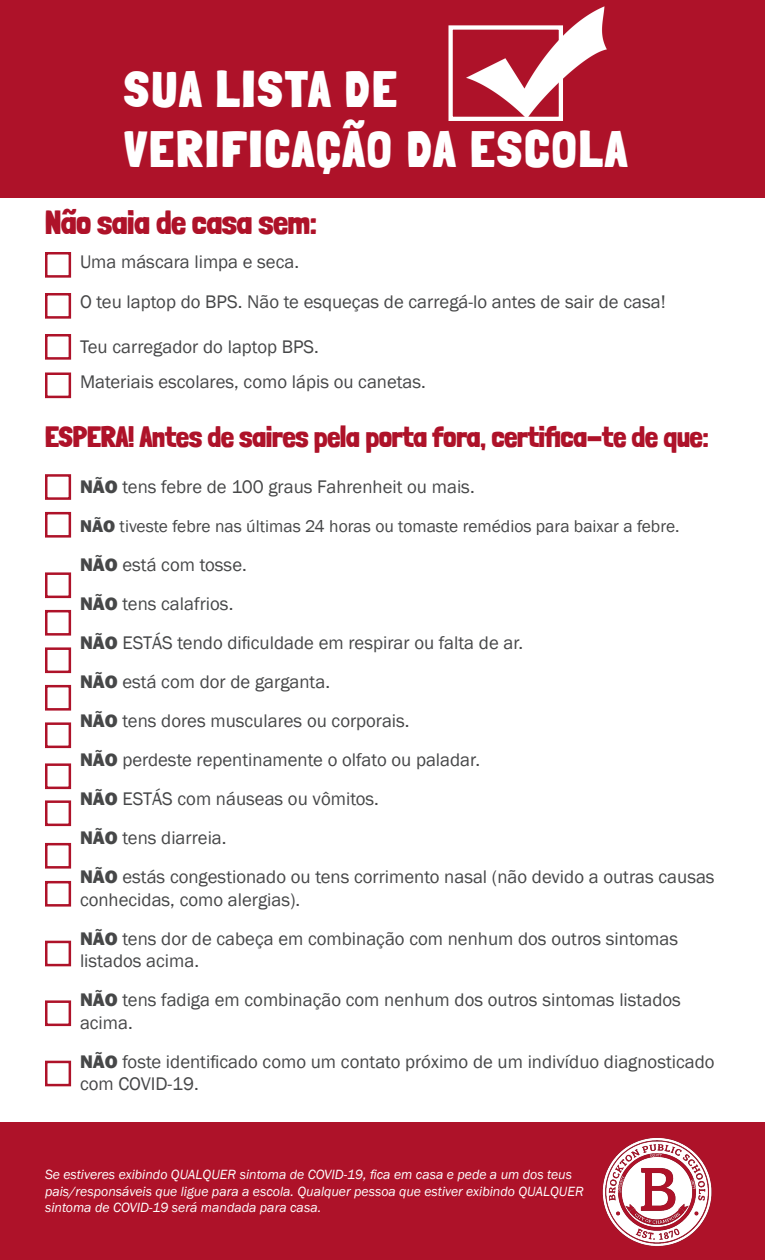
<style>
.page{position:relative;width:765px;height:1260px;background:#fff}
.page>*{position:absolute;margin:0;border:0;box-sizing:border-box;transform-origin:0 0}
.t1{font:900 50px "Londrina Solid";letter-spacing:.06em;color:#fff}
.t2{font:900 32.5px "Londrina Solid";color:#ae1229}
.t3{font:900 28.75px "Londrina Solid";color:#ae1229}
.t4{font:18.75px/22.5px "Franklin Gothic";color:#464748}
.t5{font:17.5px "Franklin Gothic";color:#464748}
.t6{font:italic 13.75px/16.5px "Franklin Gothic";color:#fff}
.s1{font-weight:800}
</style>
<div class="page">
<div style="left:0;top:1122px;width:765px;height:138px;background:#ae1229"></div>
<img style="left:602px;top:1137px;width:110px;height:109px">
<div style="left:0;top:0;width:765px;height:197px;background:#ae1229"></div>
<div style="left:45px;top:474px;width:26px;height:26px;border:2px solid #ae1229"></div>
<div style="left:45px;top:512px;width:26px;height:26px;border:2px solid #ae1229"></div>
<div style="left:45px;top:572px;width:26px;height:26px;border:2px solid #ae1229"></div>
<div style="left:45px;top:610px;width:26px;height:26px;border:2px solid #ae1229"></div>
<div style="left:45px;top:647px;width:26px;height:26px;border:2px solid #ae1229"></div>
<div style="left:45px;top:685px;width:26px;height:26px;border:2px solid #ae1229"></div>
<div style="left:45px;top:722px;width:26px;height:26px;border:2px solid #ae1229"></div>
<div style="left:45px;top:763px;width:26px;height:26px;border:2px solid #ae1229"></div>
<div style="left:45px;top:800px;width:26px;height:26px;border:2px solid #ae1229"></div>
<div style="left:45px;top:843px;width:26px;height:26px;border:2px solid #ae1229"></div>
<div style="left:45px;top:881px;width:26px;height:26px;border:2px solid #ae1229"></div>
<div style="left:45px;top:941px;width:26px;height:25px;border:2px solid #ae1229"></div>
<div style="left:45px;top:1000px;width:26px;height:26px;border:2px solid #ae1229"></div>
<div style="left:45px;top:1061px;width:26px;height:25px;border:2px solid #ae1229"></div>
<div style="left:45px;top:252px;width:26px;height:26px;border:2px solid #ae1229"></div>
<div style="left:45px;top:293px;width:26px;height:26px;border:2px solid #ae1229"></div>
<div style="left:45px;top:334px;width:26px;height:26px;border:2px solid #ae1229"></div>
<div style="left:45px;top:372px;width:26px;height:26px;border:2px solid #ae1229"></div>
<div style="left:448px;top:25px;width:115px;height:96px;border:4px solid #fff"></div>
<img style="left:461px;top:6px;width:146px;height:115px">
<p class="t1" style="left:124px;top:60px;width:273px">SUA LISTA DE</p>
<p class="t1" style="left:124px;top:120px;width:504px">VERIFICAÇÃO DA ESCOLA</p>
<p class="t2" style="left:45px;top:204px;width:273px">Não saia de casa sem:</p>
<p class="t4" style="left:80px;top:251px;width:221px">Uma máscara limpa e seca.</p>
<p class="t4" style="left:80px;top:291px;width:587px">O teu laptop do BPS. Não te esqueças de carregá-lo antes de sair de casa!</p>
<p class="t4" style="left:80px;top:336px;width:240px">Teu carregador do laptop BPS.</p>
<p class="t4" style="left:80px;top:371px;width:347px">Materiais escolares, como lápis ou canetas.</p>
<p class="t3" style="left:45px;top:420px;width:665px">ESPERA! Antes de saires pela porta fora, certifica-te de que:</p>
<p class="t4" style="left:80px;top:476px;width:396px"><span class="s1">NÃO</span> tens febre de 100 graus Fahrenheit ou mais.</p>
<p class="t5" style="left:80px;top:515px;width:601px"><span class="s1">NÃO</span> tiveste febre nas últimas 24 horas ou tomaste remédios para baixar a febre.</p>
<p class="t4" style="left:80px;top:554px;width:168px"><span class="s1">NÃO</span> está com tosse.</p>
<p class="t4" style="left:80px;top:593px;width:155px"><span class="s1">NÃO</span> tens calafrios.</p>
<p class="t4" style="left:80px;top:632px;width:445px"><span class="s1">NÃO</span> ESTÁS tendo dificuldade em respirar ou falta de ar.</p>
<p class="t4" style="left:80px;top:671px;width:252px"><span class="s1">NÃO</span> está com dor de garganta.</p>
<p class="t4" style="left:80px;top:710px;width:331px"><span class="s1">NÃO</span> tens dores musculares ou corporais.</p>
<p class="t4" style="left:80px;top:749px;width:402px"><span class="s1">NÃO</span> perdeste repentinamente o olfato ou paladar.</p>
<p class="t4" style="left:80px;top:788px;width:300px"><span class="s1">NÃO</span> ESTÁS com náuseas ou vômitos.</p>
<p class="t4" style="left:80px;top:827px;width:148px"><span class="s1">NÃO</span> tens diarreia.</p>
<p class="t4" style="left:80px;top:866px;width:636px"><span class="s1">NÃO</span> estás congestionado ou tens corrimento nasal (não devido a outras causas conhecidas, como alergias).</p>
<p class="t4" style="left:80px;top:928px;width:600px"><span class="s1">NÃO</span> tens dor de cabeça em combinação com nenhum dos outros sintomas listados acima.</p>
<p class="t4" style="left:80px;top:989px;width:602px"><span class="s1">NÃO</span> tens fadiga em combinação com nenhum dos outros sintomas listados acima.</p>
<p class="t4" style="left:80px;top:1051px;width:636px"><span class="s1">NÃO</span> foste identificado como um contato próximo de um indivíduo diagnosticado com COVID-19.</p>
<p class="t6" style="left:45px;top:1167px;width:540px">Se estiveres exibindo QUALQUER sintoma de COVID-19, fica em casa e pede a um dos teus pais/responsáveis que ligue para a escola. Qualquer pessoa que estiver exibindo QUALQUER sintoma de COVID-19 será mandada para casa.</p>
</div>
